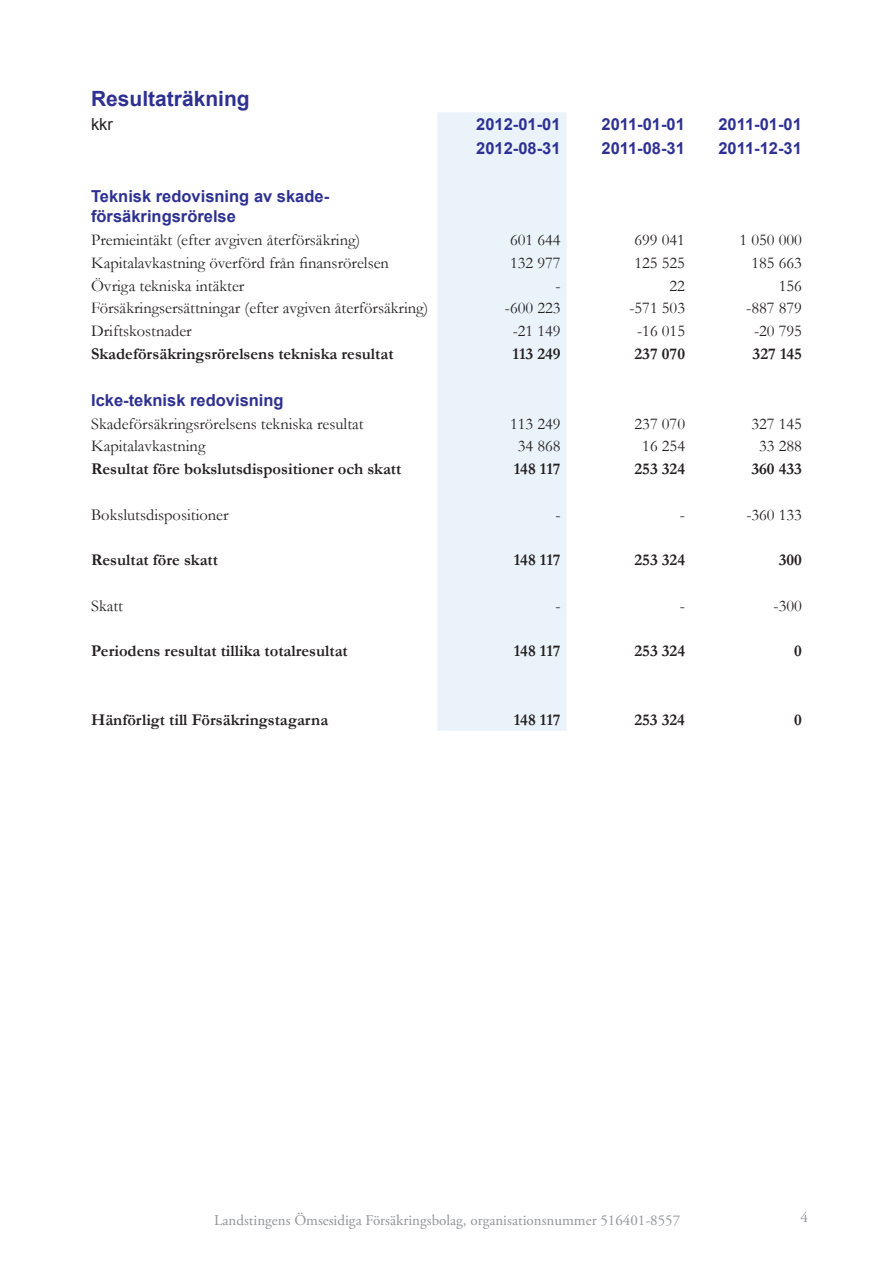
<style>
.page{position:relative;width:893px;height:1263px;background:#fff}
.page>*{position:absolute;margin:0;border:0;box-sizing:border-box;transform-origin:0 0}
.t1{font:700 21px "Arial";color:#2e3092}
.t2{font:16.5px "Garamond";color:#231f20}
.t3{font:700 16.5px "Garamond";color:#231f20}
.t4{font:700 16.5px "Arial";color:#2e3092}
.t5{font:16.5px "Arial";color:#231f20}
.t6{font:15px "Adobe Garamond Pro";color:#939598}
</style>
<div class="page">
<svg style="left:437px;top:112px;width:130px;height:619px;background:#e9f3f9"></svg>
<p class="t1" style="left:91px;top:85px;width:160px">Resultaträkning</p>
<p class="t5" style="left:91px;top:114px;width:23px">kkr</p>
<p class="t4" style="left:476px;top:114px;width:86px">2012-01-01</p>
<p class="t4" style="left:601px;top:114px;width:85px">2011-01-01</p>
<p class="t4" style="left:718px;top:114px;width:85px">2011-01-01</p>
<p class="t4" style="left:476px;top:138px;width:86px">2012-08-31</p>
<p class="t4" style="left:601px;top:138px;width:85px">2011-08-31</p>
<p class="t4" style="left:718px;top:138px;width:85px">2011-12-31</p>
<p class="t4" style="left:91px;top:186px;width:240px">Teknisk redovisning av skade-</p>
<p class="t4" style="left:91px;top:206px;width:146px">försäkringsrörelse</p>
<p class="t2" style="left:91px;top:229px;width:271px">Premieintäkt (efter avgiven återförsäkring)</p>
<p class="t2" style="left:510px;top:229px;width:52px">601 644</p>
<p class="t2" style="left:634px;top:229px;width:52px">699 041</p>
<p class="t2" style="left:740px;top:229px;width:64px">1 050 000</p>
<p class="t2" style="left:91px;top:251px;width:299px">Kapitalavkastning överförd från finansrörelsen</p>
<p class="t2" style="left:510px;top:251px;width:52px">132 977</p>
<p class="t2" style="left:634px;top:251px;width:52px">125 525</p>
<p class="t2" style="left:751px;top:251px;width:52px">185 663</p>
<p class="t2" style="left:91px;top:274px;width:155px">Övriga tekniska intäkter</p>
<p class="t2" style="left:555px;top:274px;width:7px">-</p>
<p class="t2" style="left:670px;top:274px;width:17px">22</p>
<p class="t2" style="left:779px;top:274px;width:25px">156</p>
<p class="t2" style="left:91px;top:297px;width:339px">Försäkringsersättningar (efter avgiven återförsäkring)</p>
<p class="t2" style="left:505px;top:297px;width:57px">-600 223</p>
<p class="t2" style="left:629px;top:297px;width:57px">-571 503</p>
<p class="t2" style="left:746px;top:297px;width:57px">-887 879</p>
<p class="t2" style="left:91px;top:320px;width:102px">Driftskostnader</p>
<p class="t2" style="left:513px;top:320px;width:49px">-21 149</p>
<p class="t2" style="left:637px;top:320px;width:49px">-16 015</p>
<p class="t2" style="left:754px;top:320px;width:49px">-20 795</p>
<p class="t3" style="left:91px;top:342px;width:304px">Skadeförsäkringsrörelsens tekniska resultat</p>
<p class="t3" style="left:512px;top:342px;width:50px">113 249</p>
<p class="t3" style="left:634px;top:342px;width:52px">237 070</p>
<p class="t3" style="left:753px;top:342px;width:51px">327 145</p>
<p class="t4" style="left:91px;top:389px;width:194px">Icke-teknisk redovisning</p>
<p class="t2" style="left:91px;top:412px;width:274px">Skadeförsäkringsrörelsens tekniska resultat</p>
<p class="t2" style="left:510px;top:412px;width:52px">113 249</p>
<p class="t2" style="left:634px;top:412px;width:52px">237 070</p>
<p class="t2" style="left:751px;top:412px;width:52px">327 145</p>
<p class="t2" style="left:91px;top:435px;width:116px">Kapitalavkastning</p>
<p class="t2" style="left:518px;top:435px;width:44px">34 868</p>
<p class="t2" style="left:642px;top:435px;width:44px">16 254</p>
<p class="t2" style="left:759px;top:435px;width:44px">33 288</p>
<p class="t3" style="left:91px;top:458px;width:312px">Resultat före bokslutsdispositioner och skatt</p>
<p class="t3" style="left:514px;top:458px;width:48px">148 117</p>
<p class="t3" style="left:634px;top:458px;width:52px">253 324</p>
<p class="t3" style="left:751px;top:458px;width:52px">360 433</p>
<p class="t2" style="left:91px;top:503px;width:139px">Bokslutsdispositioner</p>
<p class="t2" style="left:555px;top:503px;width:7px">-</p>
<p class="t2" style="left:680px;top:503px;width:7px">-</p>
<p class="t2" style="left:746px;top:503px;width:57px">-360 133</p>
<p class="t3" style="left:91px;top:549px;width:128px">Resultat före skatt</p>
<p class="t3" style="left:514px;top:549px;width:48px">148 117</p>
<p class="t3" style="left:634px;top:549px;width:52px">253 324</p>
<p class="t3" style="left:779px;top:549px;width:25px">300</p>
<p class="t2" style="left:91px;top:595px;width:33px">Skatt</p>
<p class="t2" style="left:555px;top:595px;width:7px">-</p>
<p class="t2" style="left:680px;top:595px;width:7px">-</p>
<p class="t2" style="left:774px;top:595px;width:30px">-300</p>
<p class="t3" style="left:91px;top:640px;width:258px">Periodens resultat tillika totalresultat</p>
<p class="t3" style="left:514px;top:640px;width:48px">148 117</p>
<p class="t3" style="left:634px;top:640px;width:52px">253 324</p>
<p class="t3" style="left:794px;top:640px;width:9px">0</p>
<p class="t3" style="left:91px;top:708px;width:239px">Hänförligt till Försäkringstagarna</p>
<p class="t3" style="left:514px;top:708px;width:48px">148 117</p>
<p class="t3" style="left:634px;top:708px;width:52px">253 324</p>
<p class="t3" style="left:794px;top:708px;width:9px">0</p>
<p class="t6" style="left:214px;top:1211px;width:467px">Landstingens Ömsesidiga Försäkringsbolag, organisationsnummer 516401-8557</p>
<p class="t6" style="left:800px;top:1208px;width:9px">4</p>
</div>
